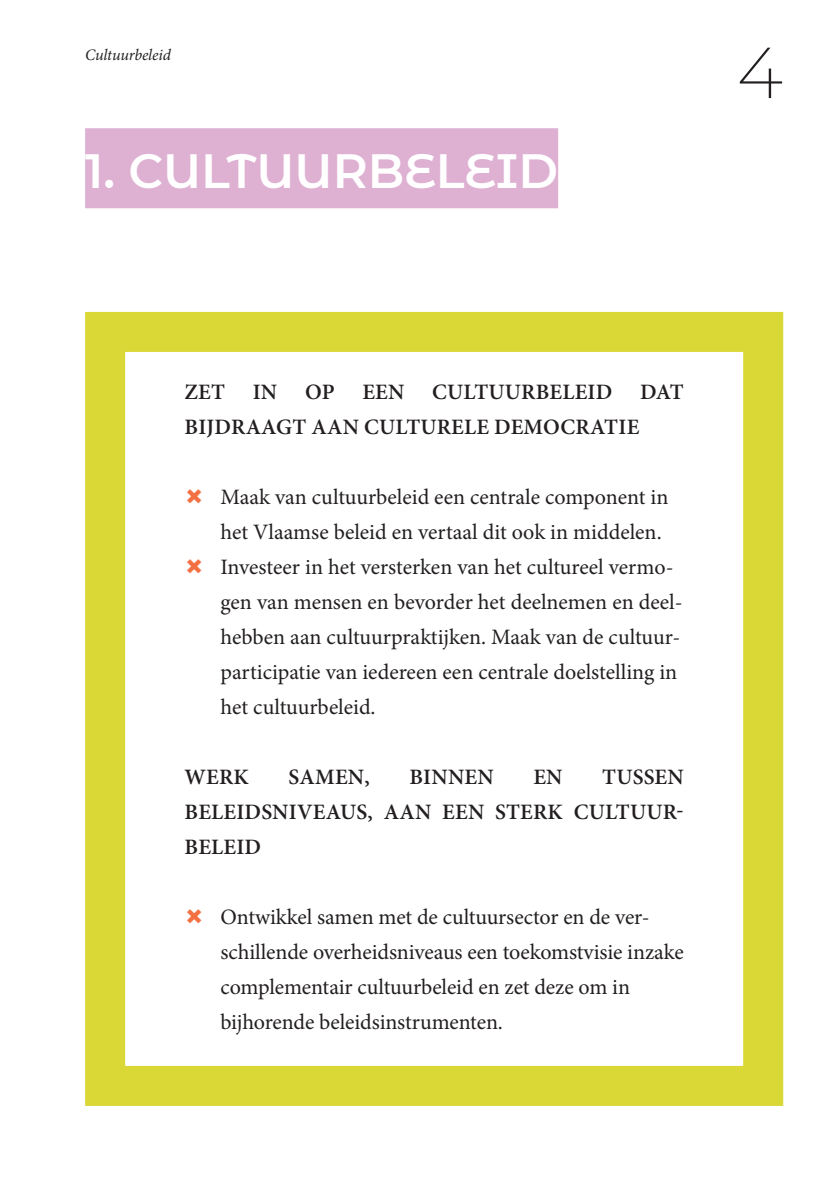
<style>
.page{position:relative;width:840px;height:1191px;background:#fff}
.page>*{position:absolute;margin:0;border:0;box-sizing:border-box;transform-origin:0 0}
.t1{font:200 72px "Montserrat Alternates";color:#231f20}
.t2{font:600 48px "Montserrat Alternates";color:#fff}
.t3{font:22px/35px "Minion Pro";letter-spacing:-.005em;color:#231f20}
.t4{font:600 22px/35px "Minion Pro";letter-spacing:.01em;color:#231f20;text-align:justify}
.t5{font:italic 16px "Minion Pro";letter-spacing:-.01em;color:#231f20}
</style>
<div class="page">
<div style="left:85px;top:312px;width:697px;height:794px;border:40px solid #d9d836"></div>
<div style="left:85px;top:128px;width:473px;height:80px;background:#deb0d2"></div>
<p class="t5" style="left:85px;top:44px;width:87px">Cultuurbeleid</p>
<h2 class="t2" style="left:85px;top:137px;width:474px">1. CULTUURBELEID</h2>
<h1 class="t1" style="left:736px;top:24px;width:48px">4</h1>
<p class="t4" style="left:184px;top:374px;width:42px">ZET</p>
<p class="t4" style="left:252px;top:374px;width:26px">IN</p>
<p class="t4" style="left:305px;top:374px;width:31px">OP</p>
<p class="t4" style="left:362px;top:374px;width:44px">EEN</p>
<p class="t4" style="left:432px;top:374px;width:181px">CULTUURBELEID</p>
<p class="t4" style="left:639px;top:374px;width:45px">DAT</p>
<p class="t4" style="left:184px;top:409px;width:456px">BIJDRAAGT AAN CULTURELE DEMOCRATIE</p>
<p class="t3" style="left:220px;top:479px;width:463px">Maak van cultuurbeleid een centrale component in het Vlaamse beleid en vertaal dit ook in middelen.<br>Investeer in het versterken van het cultureel vermo&shy;gen van mensen en bevorder het deelnemen en deel&shy;hebben aan cultuurpraktijken. Maak van de cultuur&shy;participatie van iedereen een centrale doelstelling in het cultuurbeleid.</p>
<p class="t4" style="left:184px;top:759px;width:500px;text-indent:417px">TUSSEN BELEIDSNIVEAUS, AAN EEN STERK CULTUUR-BELEID</p>
<p class="t4" style="left:184px;top:759px;width:66px">WERK</p>
<p class="t4" style="left:288px;top:759px;width:83px">SAMEN,</p>
<p class="t4" style="left:409px;top:759px;width:86px">BINNEN</p>
<p class="t4" style="left:533px;top:759px;width:31px">EN</p>
<p class="t3" style="left:220px;top:899px;width:464px">Ontwikkel samen met de cultuursector en de ver&shy;schillende overheidsniveaus een toekomstvisie inzake complementair cultuurbeleid en zet deze om in bijhorende beleidsinstrumenten.</p>
</div>
